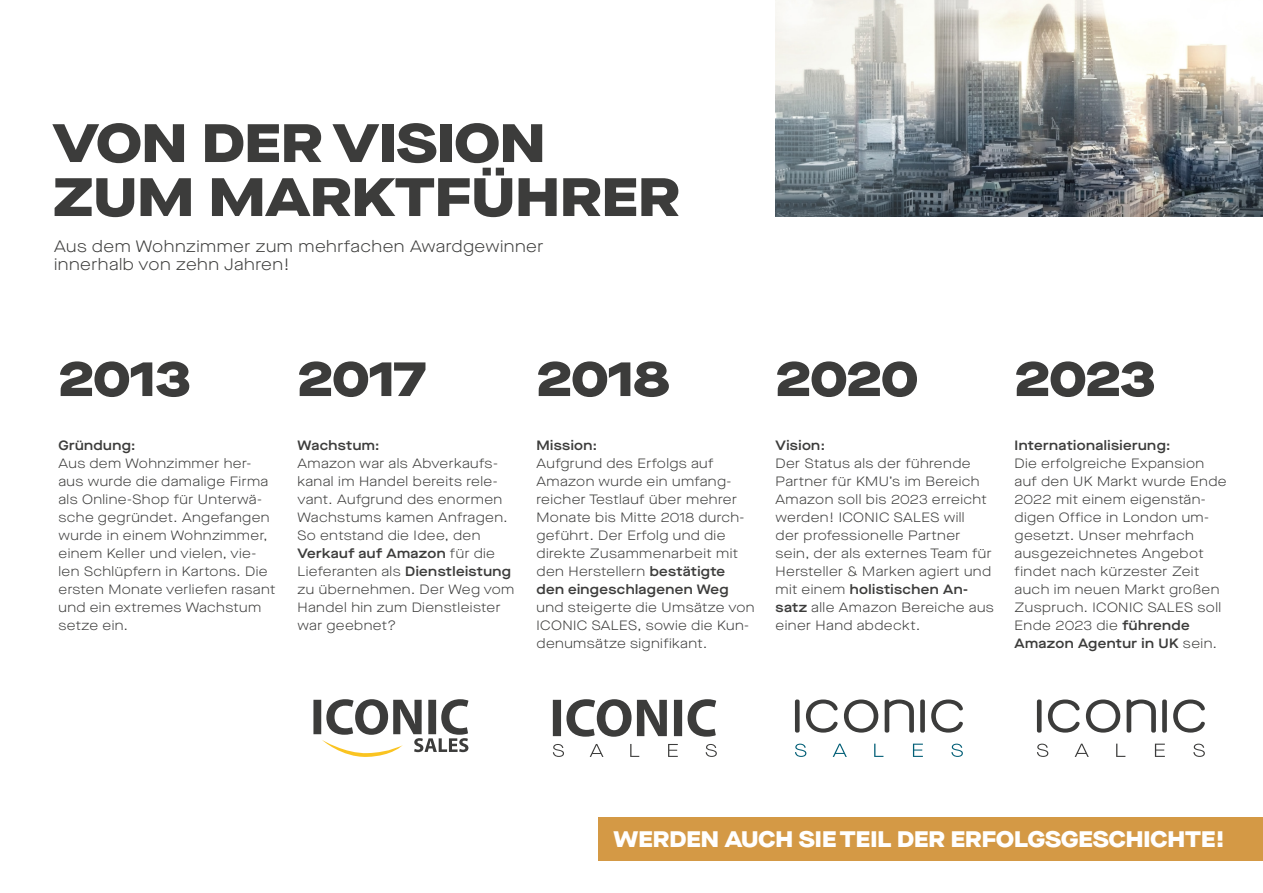
<style>
.page{position:relative;width:1263px;height:893px;background:#fff}
.page>*{position:absolute;margin:0;border:0;box-sizing:border-box;transform-origin:0 0}
.t1{font:900 expanded 54px/54px "Maison Neue";color:#3c3c3b;scale:1.05 1}
.t2{font:900 expanded 48px "Maison Neue";letter-spacing:-.005em;color:#3c3c3b;scale:1.05 1}
.t3{font:900 expanded 22.5px "Maison Neue";color:#fff}
.t4{font:300 expanded 16.5px/18px "Maison Neue";letter-spacing:.03em;color:#3c3c3b}
.t5{font:300 expanded 13.5px/18px "Maison Neue";letter-spacing:.03em;color:#3c3c3b}
.t6{font:600 expanded 13.5px "Maison Neue";letter-spacing:.03em;color:#3c3c3b}
.s1{font-weight:600}
</style>
<div class="page">
<img style="left:775px;top:0;width:488px;height:217px">
<svg style="left:795px;top:699px;width:168px;height:34px"></svg>
<svg style="left:795px;top:744px;width:168px;height:13px"></svg>
<svg style="left:1037px;top:699px;width:168px;height:34px"></svg>
<svg style="left:1037px;top:744px;width:168px;height:13px"></svg>
<svg style="left:313px;top:699px;width:155px;height:58px"></svg>
<svg style="left:553px;top:699px;width:163px;height:38px"></svg>
<svg style="left:553px;top:744px;width:164px;height:13px"></svg>
<div style="left:598px;top:817px;width:665px;height:44px;background:#d49945"></div>
<h1 class="t1" style="left:53px;top:114px;width:598px">VON DER VISION<br>ZUM MARKTFÜHRER</h1>
<p class="t4" style="left:54px;top:237px;width:491px">Aus dem Wohnzimmer zum mehrfachen Awardgewinner innerhalb von zehn Jahren!</p>
<h2 class="t2" style="left:58px;top:343px;width:128px">2013</h2>
<p class="t6" style="left:58px;top:436px;width:78px">Gründung:</p>
<p class="t5" style="left:58px;top:454px;width:218px">Aus dem Wohnzimmer her&shy;aus wurde die damalige Firma als Online-Shop für Unterwä&shy;sche gegründet. Angefangen wurde in einem Wohnzimmer, einem Keller und vielen, vie&shy;len Schlüpfern in Kartons. Die ersten Monate verliefen rasant und ein extremes Wachstum setze ein.</p>
<h2 class="t2" style="left:297px;top:343px;width:124px">2017</h2>
<p class="t6" style="left:297px;top:436px;width:84px">Wachstum:</p>
<p class="t5" style="left:297px;top:454px;width:218px">Amazon war als Abverkaufs&shy;kanal im Handel bereits rele&shy;vant. Aufgrund des enormen<br>Wachstums kamen Anfragen.<br>So entstand die Idee, den<br><span class="s1">Verkauf auf Amazon</span> für die<br>Lieferanten als <span class="s1">Dienstleistung </span>zu übernehmen. Der Weg vom<br>Handel hin zum Dienstleister war geebnet?</p>
<h2 class="t2" style="left:536px;top:343px;width:128px">2018</h2>
<p class="t6" style="left:536px;top:436px;width:62px">Mission:</p>
<p class="t5" style="left:536px;top:454px;width:209px">Aufgrund des Erfolgs auf<br>Amazon wurde ein umfang&shy;reicher Testlauf über mehrer<br>Monate bis Mitte 2018 durch&shy;geführt. Der Erfolg und die direkte Zusammenarbeit mit den Herstellern <span class="s1">bestätigte den eingeschlagenen Weg</span></p>
<p class="t5" style="left:536px;top:598px;width:220px">und steigerte die Umsätze von<br>ICONIC SALES, sowie die Kun&shy;denumsätze signifikant.</p>
<h2 class="t2" style="left:775px;top:343px;width:137px">2020</h2>
<p class="t6" style="left:775px;top:436px;width:51px">Vision:</p>
<p class="t5" style="left:775px;top:454px;width:220px">Der Status als der führende<br>Partner für KMU’s im Bereich<br>Amazon soll bis 2023 erreicht werden! ICONIC SALES will<br>der professionelle Partner sein, der als externes Team für<br>Hersteller &amp; Marken agiert und mit einem <span class="s1">holistischen An&shy;satz</span> alle Amazon Bereiche aus einer Hand abdeckt.</p>
<h2 class="t2" style="left:1014px;top:343px;width:136px">2023</h2>
<p class="t6" style="left:1014px;top:436px;width:157px">Internationalisierung:</p>
<p class="t5" style="left:1014px;top:454px;width:214px">Die erfolgreiche Expansion auf den UK Markt wurde Ende<br>2022 mit einem eigenstän&shy;digen Office in London um&shy;gesetzt. Unser mehrfach ausgezeichnetes Angebot findet nach kürzester Zeit auch im neuen Markt großen<br>Zuspruch. ICONIC SALES soll<br>Ende 2023 die <span class="s1">führende<br>Amazon Agentur in UK</span> sein.</p>
<h3 class="t3" style="left:613px;top:822px;width:613px">WERDEN AUCH SIE TEIL DER ERFOLGSGESCHICHTE!</h3>
</div>
